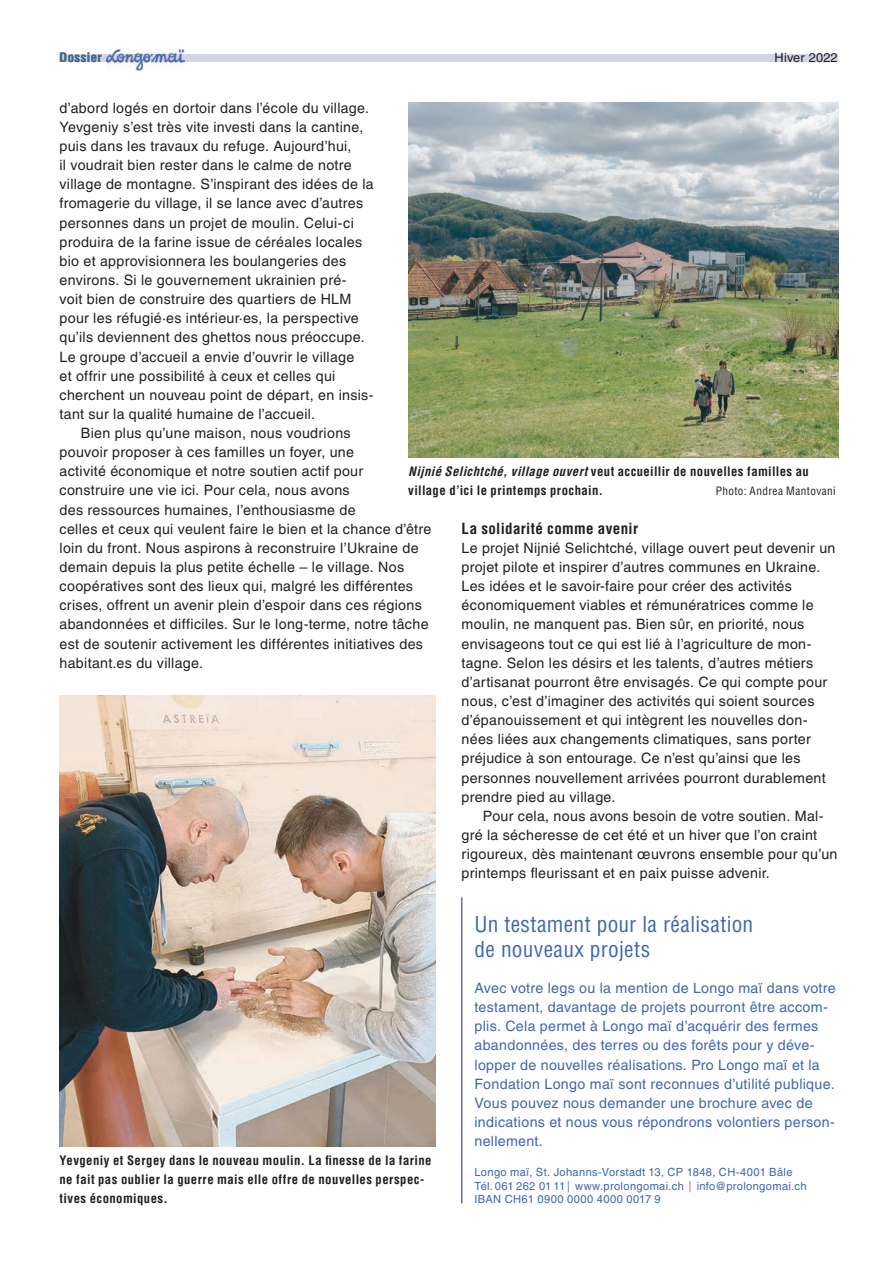
<style>
.page{position:relative;width:893px;height:1263px;background:#fff}
.page>*{position:absolute;margin:0;border:0;box-sizing:border-box;transform-origin:0 0}
.t1{font:condensed 21.3px/25.7px "Helvetica LT Std";letter-spacing:.015em;color:#3f66b1}
.t2{font:700 condensed 15px "Helvetica LT Std";letter-spacing:.025em;color:#231f20}
.t3{font:14.25px/19.2px "Helvetica LT Std";letter-spacing:.02em;color:#231f20}
.t4{font:14.25px/19.2px "Helvetica LT Std";letter-spacing:.02em;color:#3f66b1}
.t5{font:700 condensed 12.75px/19.2px "Helvetica LT Std";letter-spacing:.03em;color:#231f20}
.t6{font:12.75px "Helvetica LT Std";letter-spacing:.015em;color:#231f20}
.t7{font:700 condensed 12.75px "Helvetica LT Std";letter-spacing:.03em;color:#3f66b1}
.t8{font:11.25px/13.5px "Helvetica LT Std";letter-spacing:.03em;color:#3f66b1}
.t9{font:condensed 11.25px "Helvetica LT Std";letter-spacing:.035em;color:#231f20}
.s1{font-style:italic}
</style>
<div class="page">
<div style="left:60px;top:54px;width:778px;height:8px;background:#d1d4e9"></div>
<img style="left:60px;top:696px;width:376px;height:450px">
<img style="left:106px;top:49px;width:78px;height:21px">
<img style="left:106px;top:54px;width:78px;height:8px">
<hr style="left:461px;top:897px;width:1px;height:306px;background:#646eac">
<img style="left:408px;top:102px;width:430px;height:355px">
<p class="t7" style="left:60px;top:49px;width:44px">Dossier</p>
<p class="t6" style="left:775px;top:50px;width:65px">Hiver 2022</p>
<p class="t3" style="left:60px;top:98px;width:311px">d’abord logés en dortoir dans l’école du village.</p>
<p class="t3" style="left:60px;top:117px;width:305px">Yevgeniy s’est très vite investi dans la cantine,</p>
<p class="t3" style="left:60px;top:136px;width:293px">puis dans les travaux du refuge. Aujourd’hui,</p>
<p class="t3" style="left:60px;top:155px;width:294px">il voudrait bien rester dans le calme de notre</p>
<p class="t3" style="left:60px;top:175px;width:316px">village de montagne. S’inspirant des idées de la</p>
<p class="t3" style="left:60px;top:194px;width:305px">fromagerie du village, il se lance avec d’autres</p>
<p class="t3" style="left:60px;top:213px;width:296px">personnes dans un projet de moulin. Celui-ci</p>
<p class="t3" style="left:60px;top:232px;width:304px">produira de la farine issue de céréales locales</p>
<p class="t3" style="left:60px;top:251px;width:288px">bio et approvisionnera les boulangeries des</p>
<p class="t3" style="left:60px;top:270px;width:288px">environs. Si le gouvernement ukrainien pré-</p>
<p class="t3" style="left:60px;top:289px;width:293px">voit bien de construire des quartiers de HLM</p>
<p class="t3" style="left:60px;top:309px;width:301px">pour les réfugié·es intérieur·es, la perspective</p>
<p class="t3" style="left:60px;top:328px;width:307px">qu’ils deviennent des ghettos nous préoccupe.</p>
<p class="t3" style="left:60px;top:347px;width:296px">Le groupe d’accueil a envie d’ouvrir le village</p>
<p class="t3" style="left:60px;top:366px;width:277px">et offrir une possibilité à ceux et celles qui</p>
<p class="t3" style="left:60px;top:385px;width:315px">cherchent un nouveau point de départ, en insis-</p>
<p class="t3" style="left:60px;top:404px;width:257px">tant sur la qualité humaine de l’accueil.</p>
<p class="t3" style="left:81px;top:423px;width:271px">Bien plus qu’une maison, nous voudrions</p>
<p class="t3" style="left:60px;top:443px;width:296px">pouvoir proposer à ces familles un foyer, une</p>
<p class="t3" style="left:60px;top:462px;width:305px">activité économique et notre soutien actif pour</p>
<p class="t3" style="left:60px;top:481px;width:292px">construire une vie ici. Pour cela, nous avons</p>
<p class="t3" style="left:60px;top:500px;width:298px">des ressources humaines, l’enthousiasme de</p>
<p class="t3" style="left:60px;top:519px;width:373px">celles et ceux qui veulent faire le bien et la chance d’être</p>
<p class="t3" style="left:60px;top:538px;width:361px">loin du front. Nous aspirons à reconstruire l’Ukraine de</p>
<p class="t3" style="left:60px;top:557px;width:346px">demain depuis la plus petite échelle – le village. Nos</p>
<p class="t3" style="left:60px;top:576px;width:355px">coopératives sont des lieux qui, malgré les différentes</p>
<p class="t3" style="left:60px;top:596px;width:364px">crises, offrent un avenir plein d’espoir dans ces régions</p>
<p class="t3" style="left:60px;top:615px;width:371px">abandonnées et difficiles. Sur le long-terme, notre tâche</p>
<p class="t3" style="left:60px;top:634px;width:365px">est de soutenir activement les différentes initiatives des</p>
<p class="t3" style="left:60px;top:653px;width:145px">habitant.es du village.</p>
<p class="t5" style="left:408px;top:462px;width:402px"><span class="s1">Nijnié Selichtché,village ouvert</span>veut accueillir de nouvelles familles au village d’ici le printemps prochain.</p>
<p class="t9" style="left:716px;top:484px;width:122px">Photo: Andrea Mantovani</p>
<p class="t2" style="left:462px;top:519px;width:178px">La solidarité comme avenir</p>
<p class="t3" style="left:462px;top:538px;width:375px">Le projet Nijnié Selichtché, village ouvert peut devenir un projet pilote et inspirer d’autres communes en Ukraine.<br>Les idées et le savoir-faire pour créer des activités économiquement viables et rémunératrices comme le moulin, ne manquent pas. Bien sûr, en priorité, nous envisageons tout ce qui est lié à l’agriculture de mon&shy;tagne. Selon les désirs et les talents, d’autres métiers d’artisanat pourront être envisagés. Ce qui compte pour nous, c’est d’imaginer des activités qui soient sources d’épanouissement et qui intègrent les nouvelles don&shy;nées liées aux changements climatiques, sans porter préjudice à son entourage. Ce n’est qu’ainsi que les personnes nouvellement arrivées pourront durablement prendre pied au village.</p>
<p class="t3" style="left:462px;top:806px;width:377px;text-indent:21px">Pour cela, nous avons besoin de votre soutien. Mal&shy;gré la sécheresse de cet été et un hiver que l’on craint rigoureux, dès maintenant œuvrons ensemble pour qu’un printemps eurissant et en paix puisse advenir.</p>
<p class="t5" style="left:60px;top:1151px;width:374px">Yevgeniy et Sergey dans le nouveau moulin. La finesse de la farine ne fait pas oublier la guerre mais elle offre de nouvelles perspec&shy;tives économiques.</p>
<h1 class="t1" style="left:474px;top:911px;width:280px">Un testament pour la réalisation de nouveaux projets</h1>
<p class="t4" style="left:474px;top:978px;width:363px">Avec votre legs ou la mention de Longo maï dans votre testament, davantage de projets pourront être accom&shy;plis. Cela permet à Longo maï d’acquérir des fermes abandonnées, des terres ou des forêts pour y déve&shy;lopper de nouvelles réalisations. Pro Longo maï et la Fondation Longo maï sont reconnues d’utilité publique.<br>Vous pouvez nous demander une brochure avec de indications et nous vous répondrons volontiers person&shy;nellement.</p>
<p class="t8" style="left:474px;top:1165px;width:334px">Longo maï, St. Johanns-Vorstadt 13, CP 1848, CH-4001 Bâle<br>Tél. 061 262 01 11 www.prolongomai.ch info@prolongomai.ch<br>IBAN CH61 0900 0000 4000 0017 9</p>
</div>
